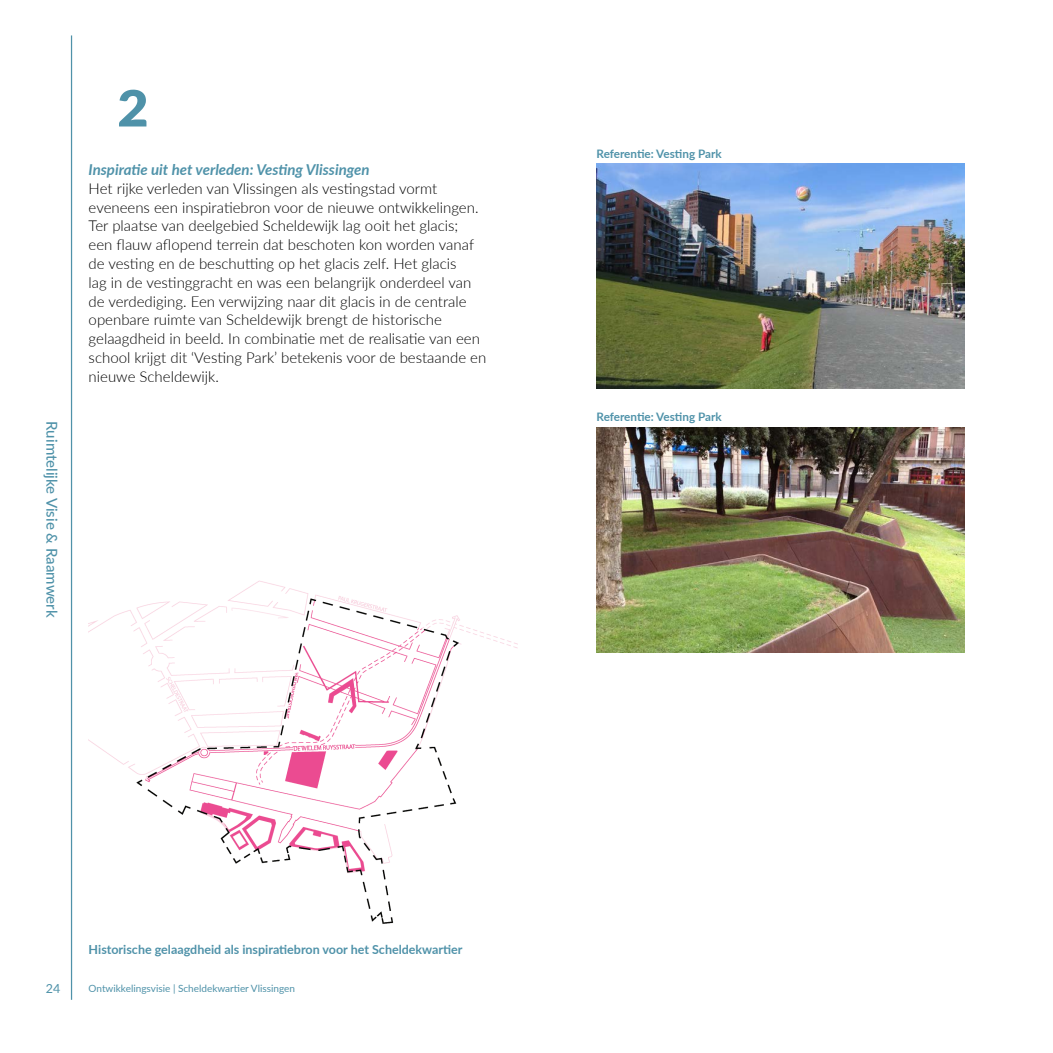
<style>
.page{position:relative;width:1053px;height:1053px;background:#fff}
.page>*{position:absolute;margin:0;border:0;box-sizing:border-box;transform-origin:0 0}
.t1{font:900 50px "Lato";color:#4f92a9;scale:1.07 1}
.t2{font:300 15px/18.8px "Lato";color:#000}
.t3{font:italic 700 15px "Lato";color:#4f92a9}
.t4{font:500 15px "Lato";color:#4f92a9}
.t5{font:700 12.5px "Lato";color:#4f92a9}
.t6{font:12.5px "Lato";color:#4f92a9}
.t7{font:700 11.75px "Lato";letter-spacing:-.005em;color:#4f92a9}
.t8{font:10px "Lato";color:#4f92a9}
</style>
<div class="page">
<hr style="left:71px;top:35px;width:1px;height:964px;background:#4f92a9">
<img style="left:89px;top:580px;width:428px;height:344px">
<img style="left:596px;top:163px;width:368px;height:225px">
<img style="left:596px;top:427px;width:368px;height:225px">
<p class="t4" style="left:63px;top:421px;width:198px;rotate:90deg">Ruimtelijke Visie &amp; Raamwerk</p>
<p class="t1" style="left:117px;top:71px;width:31px">2</p>
<p class="t3" style="left:89px;top:159px;width:282px">Inspiratie uit het verleden: Vesting Vlissingen</p>
<p class="t2" style="left:89px;top:179px;width:399px">Het rijke verleden van Vlissingen als vestingstad vormt eveneens een inspiratiebron voor de nieuwe ontwikkelingen.<br>Ter plaatse van deelgebied Scheldewijk lag ooit het glacis;<br>een flauw aflopend terrein dat beschoten kon worden vanaf de vesting en de beschutting op het glacis zelf. Het glacis<br>lag in de vestinggracht en was een belangrijk onderdeel van de verdediging. Een verwijzing naar dit glacis in de centrale openbare ruimte van Scheldewijk brengt de historische gelaagdheid in beeld. In combinatie met de realisatie van een school krijgt dit ‘Vesting Park’ betekenis voor de bestaande en nieuwe Scheldewijk.</p>
<p class="t7" style="left:596px;top:145px;width:127px">Referentie: Vesting Park</p>
<p class="t7" style="left:596px;top:408px;width:127px">Referentie: Vesting Park</p>
<p class="t6" style="left:46px;top:979px;width:16px">24</p>
<p class="t5" style="left:89px;top:940px;width:375px">Historische gelaagdheid als inspiratiebron voor het Scheldekwartier</p>
<p class="t8" style="left:89px;top:981px;width:208px">Ontwikkelingsvisie | Scheldekwartier Vlissingen</p>
</div>
